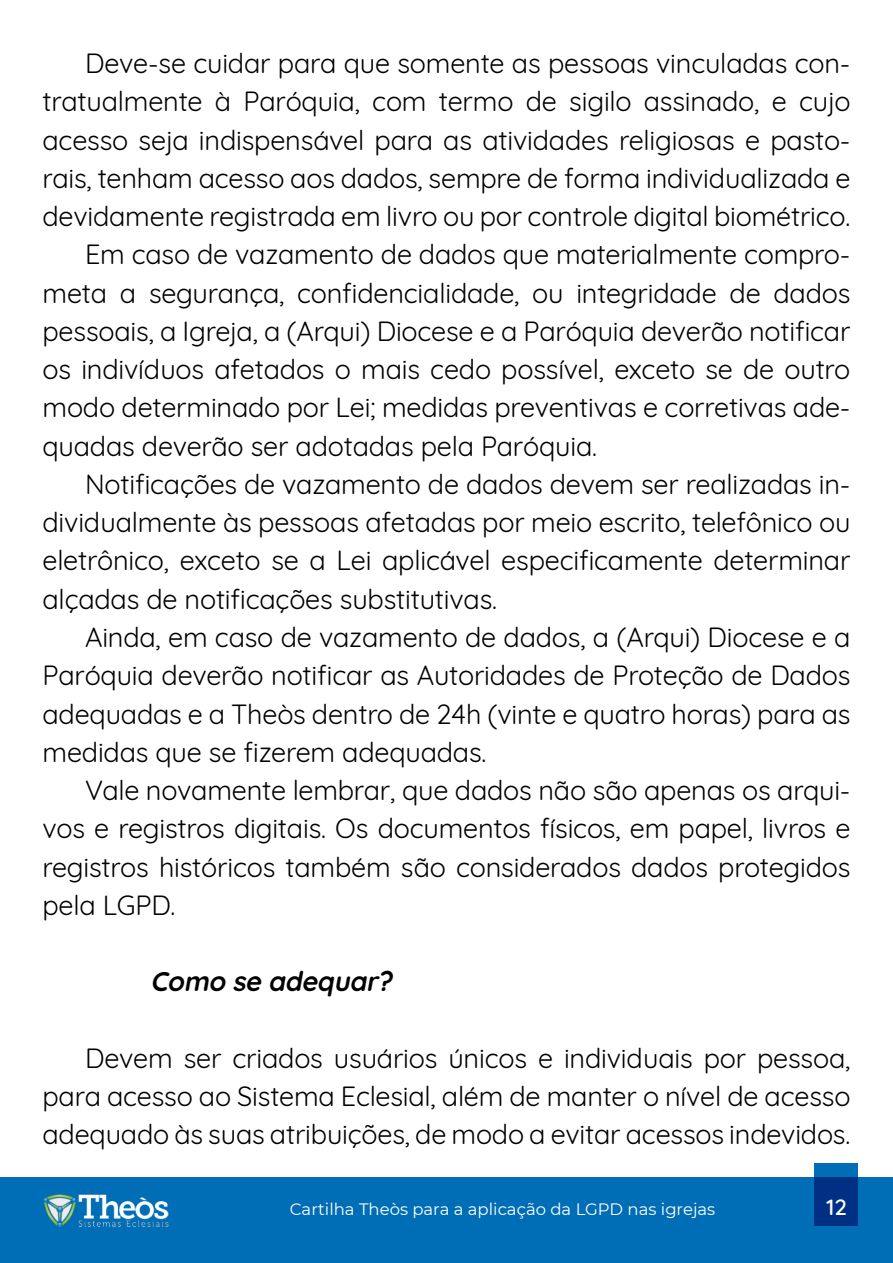
<style>
.page{position:relative;width:893px;height:1263px;background:#fff}
.page>*{position:absolute;margin:0;border:0;box-sizing:border-box;transform-origin:0 0}
.t1{font:27px/38.2px "Quicksand";letter-spacing:-.005em;color:#000;text-align:justify}
.t2{font:italic 700 27px "Quicksand";color:#000}
.t3{font:500 22.5px "Quicksand";color:#fff}
.t4{font:16.5px "Montserrat";color:#fff}
</style>
<div class="page">
<div style="left:0;top:1178px;width:893px;height:85px;background:#006eb7"></div>
<img style="left:43px;top:1194px;width:126px;height:34px">
<svg style="left:814px;top:1163px;width:44px;height:63px;background:#003d8e"></svg>
<p class="t1" style="left:85px;top:42px;width:767px">Deve-se cuidar para que somente as pessoas vinculadas con-</p>
<p class="t1" style="left:43px;top:80px;width:809px">tratualmente à Paróquia, com termo de sigilo assinado, e cujo</p>
<p class="t1" style="left:43px;top:118px;width:809px">acesso seja indispensável para as atividades religiosas e pasto-</p>
<p class="t1" style="left:43px;top:156px;width:809px">rais, tenham acesso aos dados, sempre de forma individualizada e</p>
<p class="t1" style="left:43px;top:195px;width:809px">devidamente registrada em livro ou por controle digital biométrico.</p>
<p class="t1" style="left:85px;top:233px;width:767px">Em caso de vazamento de dados que materialmente compro-</p>
<p class="t1" style="left:43px;top:271px;width:809px">meta a segurança, confidencialidade, ou integridade de dados</p>
<p class="t1" style="left:43px;top:309px;width:809px">pessoais, a Igreja, a (Arqui) Diocese e a Paróquia deverão notificar</p>
<p class="t1" style="left:43px;top:348px;width:809px">os indivíduos afetados o mais cedo possível, exceto se de outro</p>
<p class="t1" style="left:43px;top:386px;width:809px">modo determinado por Lei; medidas preventivas e corretivas ade-</p>
<p class="t1" style="left:43px;top:424px;width:556px">quadas deverão ser adotadas pela Paróquia.</p>
<p class="t1" style="left:85px;top:462px;width:767px">Notificações de vazamento de dados devem ser realizadas in-</p>
<p class="t1" style="left:43px;top:501px;width:809px">dividualmente às pessoas afetadas por meio escrito, telefônico ou</p>
<p class="t1" style="left:43px;top:539px;width:809px">eletrônico, exceto se a Lei aplicável especificamente determinar</p>
<p class="t1" style="left:43px;top:577px;width:456px">alçadas de notificações substitutivas.</p>
<p class="t1" style="left:85px;top:615px;width:767px">Ainda, em caso de vazamento de dados, a (Arqui) Diocese e a</p>
<p class="t1" style="left:43px;top:654px;width:809px">Paróquia deverão notificar as Autoridades de Proteção de Dados</p>
<p class="t1" style="left:43px;top:692px;width:809px">adequadas e a Theòs dentro de 24h (vinte e quatro horas) para as</p>
<p class="t1" style="left:43px;top:730px;width:445px">medidas que se fizerem adequadas.</p>
<p class="t1" style="left:85px;top:768px;width:767px">Vale novamente lembrar, que dados não são apenas os arqui-</p>
<p class="t1" style="left:43px;top:807px;width:809px">vos e registros digitais. Os documentos físicos, em papel, livros e</p>
<p class="t1" style="left:43px;top:845px;width:809px">registros históricos também são considerados dados protegidos</p>
<p class="t1" style="left:43px;top:883px;width:135px">pela LGPD.</p>
<p class="t2" style="left:151px;top:959px;width:250px">Como se adequar?</p>
<p class="t1" style="left:43px;top:1036px;width:809px;text-indent:43px">Devem ser criados usuários únicos e individuais por pessoa, para acesso ao Sistema Eclesial, além de manter o nível de acesso adequado às suas atribuições, de modo a evitar acessos indevidos.</p>
<p class="t4" style="left:290px;top:1198px;width:427px">Cartilha Theòs para a aplicação da LGPD nas igrejas</p>
<p class="t3" style="left:826px;top:1189px;width:22px">12</p>
</div>
